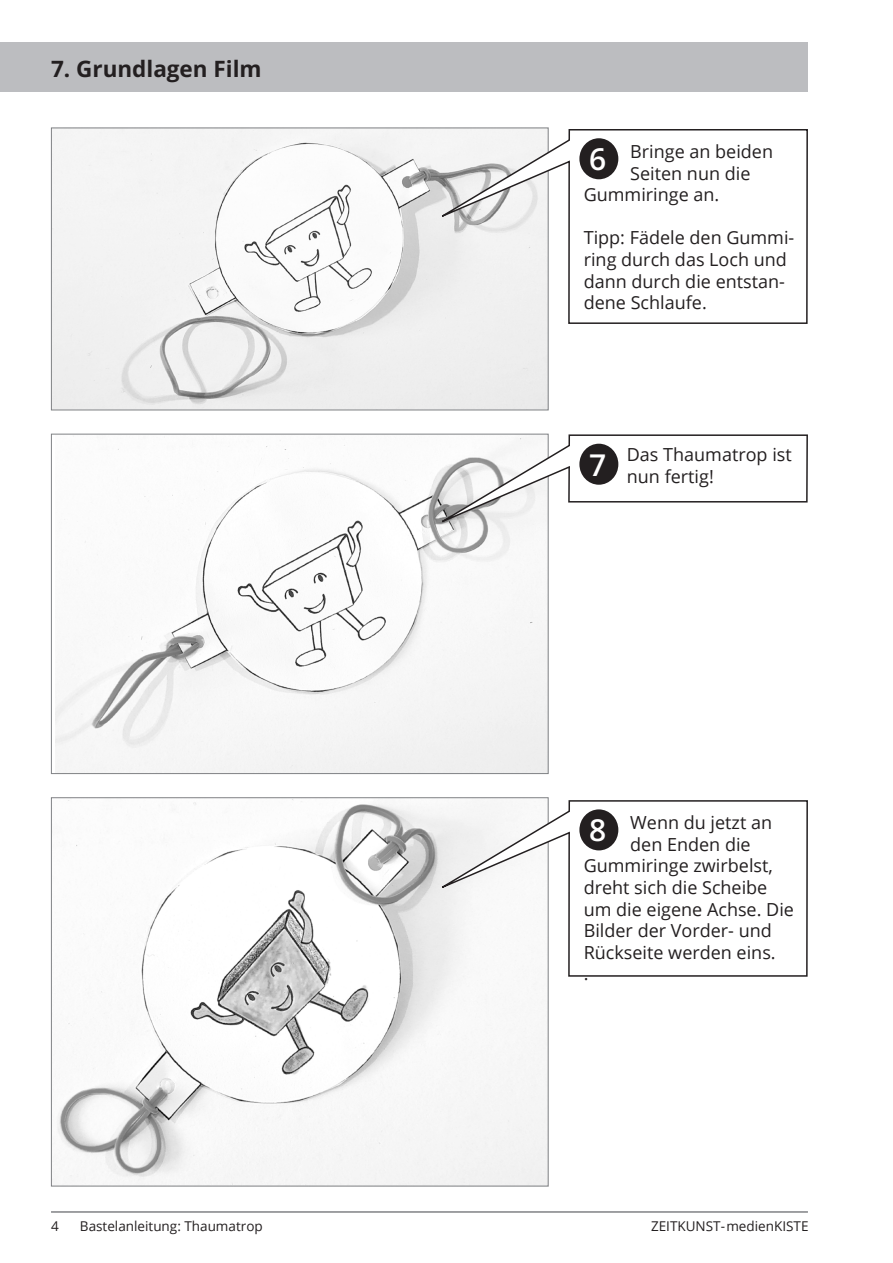
<style>
.page{position:relative;width:893px;height:1263px;background:#fff}
.page>*{position:absolute;margin:0;border:0;box-sizing:border-box;transform-origin:0 0}
.t1{font:600 30px "Open Sans";color:#fff}
.t2{font:700 22.5px "Open Sans";color:#231f20}
.t3{font:18px/21.6px "Open Sans";color:#231f20}
.t4{font:13.5px "Open Sans";color:#231f20}
.s1{font-weight:600;font-size:30px;color:#fff}
</style>
<div class="page">
<hr style="left:51px;top:1211px;width:757px;height:2px;background:#808285">
<div style="left:0;top:43px;width:808px;height:49px;background:#bcbdc0"></div>
<img style="left:57px;top:799px;width:490px;height:385px">
<img style="left:56px;top:440px;width:491px;height:332px">
<img style="left:53px;top:130px;width:494px;height:278px">
<svg style="left:422px;top:128px;width:386px;height:197px"></svg>
<div style="left:579px;top:138px;width:39px;height:41px;background:#231f20;border-radius:50%"></div>
<svg style="left:422px;top:434px;width:386px;height:98px"></svg>
<div style="left:579px;top:444px;width:39px;height:41px;background:#231f20;border-radius:50%"></div>
<svg style="left:422px;top:799px;width:386px;height:178px"></svg>
<div style="left:579px;top:809px;width:39px;height:41px;background:#231f20;border-radius:50%"></div>
<p class="t2" style="left:51px;top:53px;width:212px">7. Grundlagen Film</p>
<p class="t4" style="left:51px;top:1217px;width:9px">4</p>
<p class="t4" style="left:80px;top:1216px;width:184px">Bastelanleitung: Thaumatrop</p>
<p class="t3" style="left:589px;top:140px;width:185px"><span class="s1">6</span> Bringe an beiden</p>
<p class="t3" style="left:630px;top:162px;width:122px">Seiten nun die</p>
<p class="t3" style="left:584px;top:183px;width:137px">Gummiringe an.</p>
<p class="t3" style="left:584px;top:227px;width:212px">Tipp: Fädele den Gummi&shy;ring durch das Loch und dann durch die entstan&shy;dene Schlaufe.</p>
<h1 class="t1" style="left:589px;top:444px;width:19px">7</h1>
<p class="t3" style="left:627px;top:443px;width:166px">Das Thaumatrop ist nun fertig!</p>
<p class="t3" style="left:589px;top:811px;width:184px"><span class="s1">8</span> Wenn du jetzt an</p>
<p class="t3" style="left:630px;top:833px;width:122px">den Enden die</p>
<p class="t3" style="left:584px;top:854px;width:191px">Gummiringe zwirbelst,</p>
<p class="t3" style="left:584px;top:876px;width:185px">dreht sich die Scheibe</p>
<p class="t3" style="left:584px;top:898px;width:212px">um die eigene Achse. Die</p>
<p class="t3" style="left:584px;top:919px;width:190px">Bilder der Vorder- und</p>
<p class="t3" style="left:584px;top:941px;width:193px">Rückseite werden eins.</p>
<p class="t3" style="left:584px;top:962px;width:6px">.</p>
<p class="t4" style="left:651px;top:1216px;width:159px">ZEITKUNST-medienKISTE</p>
</div>
